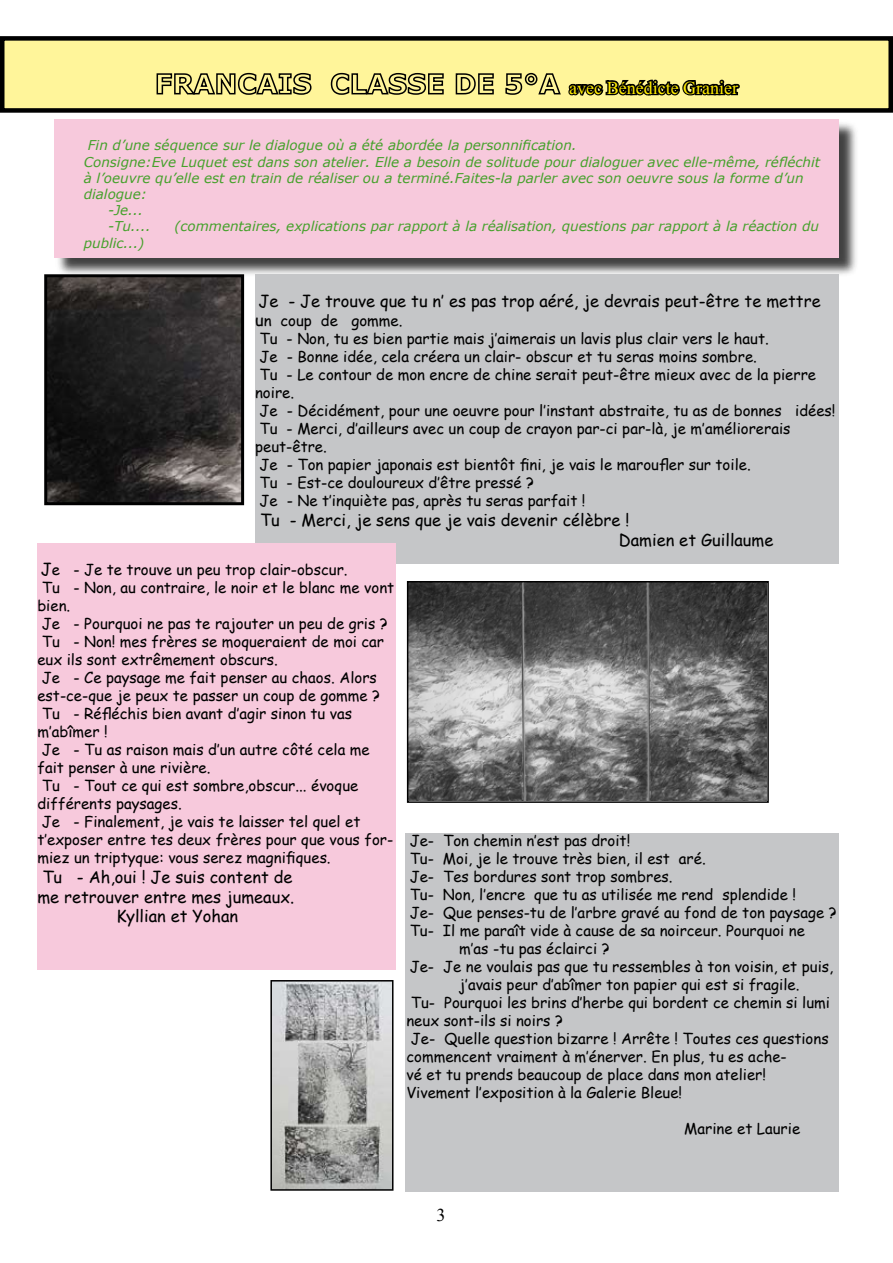
<style>
.page{position:relative;width:893px;height:1263px;background:#fff}
.page>*{position:absolute;margin:0;border:0;box-sizing:border-box;transform-origin:0 0}
.t1{font:18px "Times New Roman";color:#ffec00}
.t2{font:18px "Times New Roman";color:#000}
.t3{font:16.5px/19.8px "Comic Sans MS";color:#000}
.t4{font:15px/18px "Comic Sans MS";color:#000}
.t5{font:italic 13.5px "Verdana";color:#45a12b}
.s1{font-size:16.5px}
</style>
<div class="page">
<div style="left:2px;top:38px;width:889px;height:72px;background:#fff59a"></div>
<svg style="left:156px;top:72px;width:156px;height:23px"></svg>
<svg style="left:330px;top:72px;width:114px;height:23px"></svg>
<svg style="left:455px;top:73px;width:39px;height:22px"></svg>
<svg style="left:505px;top:72px;width:235px;height:24px"></svg>
<div style="left:0;top:36px;width:893px;height:77px;border:4px solid #000"></div>
<div style="left:56px;top:119px;width:803px;height:158px;background:#000;opacity:.75"></div>
<div style="left:54px;top:119px;width:785px;height:138px;background:#f7c9dc"></div>
<img style="left:48px;top:278px;width:192px;height:223px">
<div style="left:44px;top:274px;width:200px;height:231px;border:3px solid #000"></div>
<div style="left:255px;top:274px;width:584px;height:289px;background:#c5c6c8"></div>
<img style="left:410px;top:584px;width:356px;height:216px">
<div style="left:407px;top:581px;width:362px;height:222px;border:2px solid #000"></div>
<div style="left:37px;top:543px;width:358px;height:426px;background:#f7c9dc"></div>
<img style="left:273px;top:983px;width:117px;height:205px">
<div style="left:270px;top:980px;width:123px;height:211px;border:2px solid #000"></div>
<div style="left:405px;top:833px;width:434px;height:358px;background:#c5c6c8"></div>
<p class="t1" style="left:569px;top:76px;width:170px">avec Bénédicte Granier</p>
<p class="t5" style="left:88px;top:137px;width:490px">Fin d’une séquence sur le dialogue où a été abordée la personnification.</p>
<p class="t5" style="left:84px;top:153px;width:738px">Consigne:Eve Luquet est dans son atelier. Elle a besoin de solitude pour dialoguer avec elle-même, réfléchit</p>
<p class="t5" style="left:84px;top:169px;width:721px">à l’oeuvre qu’elle est en train de réaliser ou a terminé.Faites-la parler avec son oeuvre sous la forme d’un</p>
<p class="t5" style="left:84px;top:185px;width:65px">dialogue:</p>
<p class="t5" style="left:108px;top:202px;width:37px">-Je...</p>
<p class="t5" style="left:108px;top:218px;width:44px">-Tu....</p>
<p class="t5" style="left:174px;top:218px;width:646px">(commentaires, explications par rapport à la réalisation, questions par rapport à la réaction du</p>
<p class="t5" style="left:84px;top:234px;width:62px">public...)</p>
<p class="t3" style="left:258px;top:290px;width:564px">Je - Je trouve que tu n’ es pas trop aéré, je devrais peut-être te mettre</p>
<p class="t4" style="left:255px;top:311px;width:582px"><span class="s1">u</span>n coup de gomme.<br>Tu - Non, tu es bien partie mais j’aimerais un lavis plus clair vers le haut.<br>Je - Bonne idée, cela créera un clair- obscur et tu seras moins sombre.<br>Tu - Le contour de mon encre de chine serait peut-être mieux avec de la pierre noire.<br>Je - Décidément, pour une oeuvre pour l’instant abstraite, tu as de bonnes idées!<br>Tu - Merci, d’ailleurs avec un coup de crayon par-ci par-là, je m’améliorerais peut-être.<br>Je - Ton papier japonais est bientôt fini, je vais le maroufler sur toile.<br>Tu - Est-ce douloureux d’être pressé ?<br>Je - Ne t’inquiète pas, après tu seras parfait !</p>
<p class="t3" style="left:619px;top:510px;width:156px;text-indent:-359px">Tu - Merci, je sens que je vais devenir célèbre !<br>Damien et Guillaume</p>
<p class="t4" style="left:37px;top:560px;width:358px"><span class="s1">J</span>e - Je te trouve un peu trop clair-obscur.<br>Tu - Non, au contraire, le noir et le blanc me vont bien.<br>Je - Pourquoi ne pas te rajouter un peu de gris ?<br>Tu - Non! mes frères se moqueraient de moi car eux ils sont extrêmement obscurs.<br>Je - Ce paysage me fait penser au chaos. Alors est-ce-que je peux te passer un coup de gomme ?<br>Tu - Réfléchis bien avant d’agir sinon tu vas m’abîmer !<br>Je - Tu as raison mais d’un autre côté cela me fait penser à une rivière.<br>Tu - Tout ce qui est sombre,obscur... évoque différents paysages.<br>Je - Finalement, je vais te laisser tel quel et t’exposer entre tes deux frères pour que vous for&shy;miez un triptyque: vous serez magnifiques.</p>
<p class="t3" style="left:42px;top:866px;width:252px">Tu - Ah,oui ! Je suis content de</p>
<p class="t3" style="left:37px;top:886px;width:258px">me retrouver entre mes jumeaux.</p>
<p class="t3" style="left:116px;top:906px;width:123px">Kyllian et Yohan</p>
<p class="t4" style="left:410px;top:831px;width:222px">Je- Ton chemin n’est pas droit!</p>
<p class="t4" style="left:410px;top:849px;width:297px">Tu- Moi, je le trouve très bien, il est aré.</p>
<p class="t4" style="left:410px;top:867px;width:264px">Je- Tes bordures sont trop sombres.</p>
<p class="t4" style="left:410px;top:885px;width:388px">Tu- Non, l’encre que tu as utilisée me rend splendide !</p>
<p class="t4" style="left:410px;top:903px;width:428px">Je- Que penses-tu de l’arbre gravé au fond de ton paysage ?</p>
<p class="t4" style="left:410px;top:921px;width:397px">Tu- Il me paraît vide à cause de sa noirceur. Pourquoi ne</p>
<p class="t4" style="left:459px;top:939px;width:152px">m’as -tu pas éclairci ?</p>
<p class="t4" style="left:410px;top:957px;width:425px">Je- Je ne voulais pas que tu ressembles à ton voisin, et puis,</p>
<p class="t4" style="left:459px;top:975px;width:342px">j’avais peur d’abîmer ton papier qui est si fragile.</p>
<p class="t4" style="left:411px;top:993px;width:420px">Tu- Pourquoi les brins d’herbe qui bordent ce chemin si lumi</p>
<p class="t4" style="left:406px;top:1011px;width:158px">neux sont-ils si noirs ?</p>
<p class="t4" style="left:411px;top:1029px;width:419px">Je- Quelle question bizarre ! Arrête ! Toutes ces questions</p>
<p class="t4" style="left:406px;top:1047px;width:382px">commencent vraiment à m’énerver. En plus, tu es ache-</p>
<p class="t4" style="left:406px;top:1065px;width:361px">vé et tu prends beaucoup de place dans mon atelier!</p>
<p class="t4" style="left:406px;top:1083px;width:277px">Vivement l’exposition à la Galerie Bleue!</p>
<p class="t4" style="left:684px;top:1119px;width:118px">Marine et Laurie</p>
<p class="t2" style="left:436px;top:1203px;width:10px">3</p>
</div>
